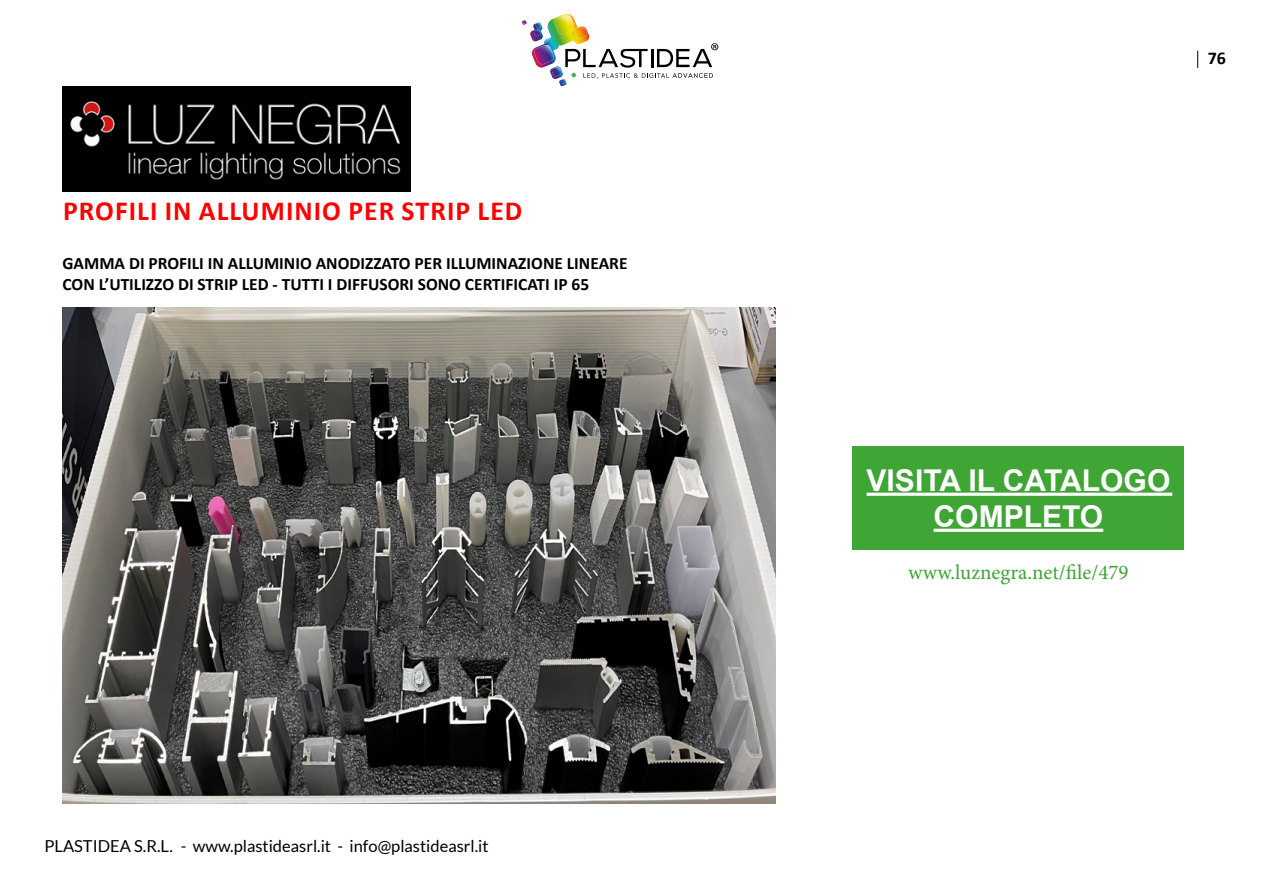
<style>
.page{position:relative;width:1263px;height:893px;background:#fff}
.page>*{position:absolute;margin:0;border:0;box-sizing:border-box;transform-origin:0 0}
.t1{font:700 30px/36px "Arial";color:#fff;text-align:center}
.t2{font:700 27.75px "Calibri";letter-spacing:.04em;color:#f00}
.t3{font:21px "Minion Pro";color:#3fa535}
.t4{font:700 18px "Calibri";color:#000}
.t5{font:700 17.4px/20.9px "Calibri";color:#000}
.t6{font:16.5px "Lato";color:#000}
</style>
<div class="page">
<svg style="left:1197px;top:51px;width:1px;height:17px"></svg>
<svg style="left:522px;top:14px;width:196px;height:70px"></svg>
<img style="left:63px;top:308px;width:712px;height:495px">
<div style="left:853px;top:446px;width:331px;height:104px;background:#3fa535"></div>
<hr style="left:866px;top:493px;width:306px;height:3px;background:#fff">
<hr style="left:934px;top:529px;width:169px;height:3px;background:#fff">
<img style="left:63px;top:86px;width:347px;height:105px">
<h2 class="t2" style="left:63px;top:193px;width:461px">PROFILI IN ALLUMINIO PER STRIP LED</h2>
<p class="t5" style="left:63px;top:253px;width:566px">GAMMA DI PROFILI IN ALLUMINIO ANODIZZATO PER ILLUMINAZIONE LINEARE<br>CON L’UTILIZZO DI STRIP LED - TUTTI I DIFFUSORI SONO CERTIFICATI IP 65</p>
<p class="t6" style="left:44px;top:837px;width:446px">PLASTIDEA S.R.L. - www.plastideasrl.it - info@plastideasrl.it</p>
<p class="t4" style="left:1208px;top:47px;width:20px">76</p>
<h1 class="t1" style="left:866px;top:463px;width:305px">VISITA IL CATALOGO<br>COMPLETO</h1>
<p class="t3" style="left:908px;top:558px;width:222px">www.luznegra.net/file/479</p>
</div>
